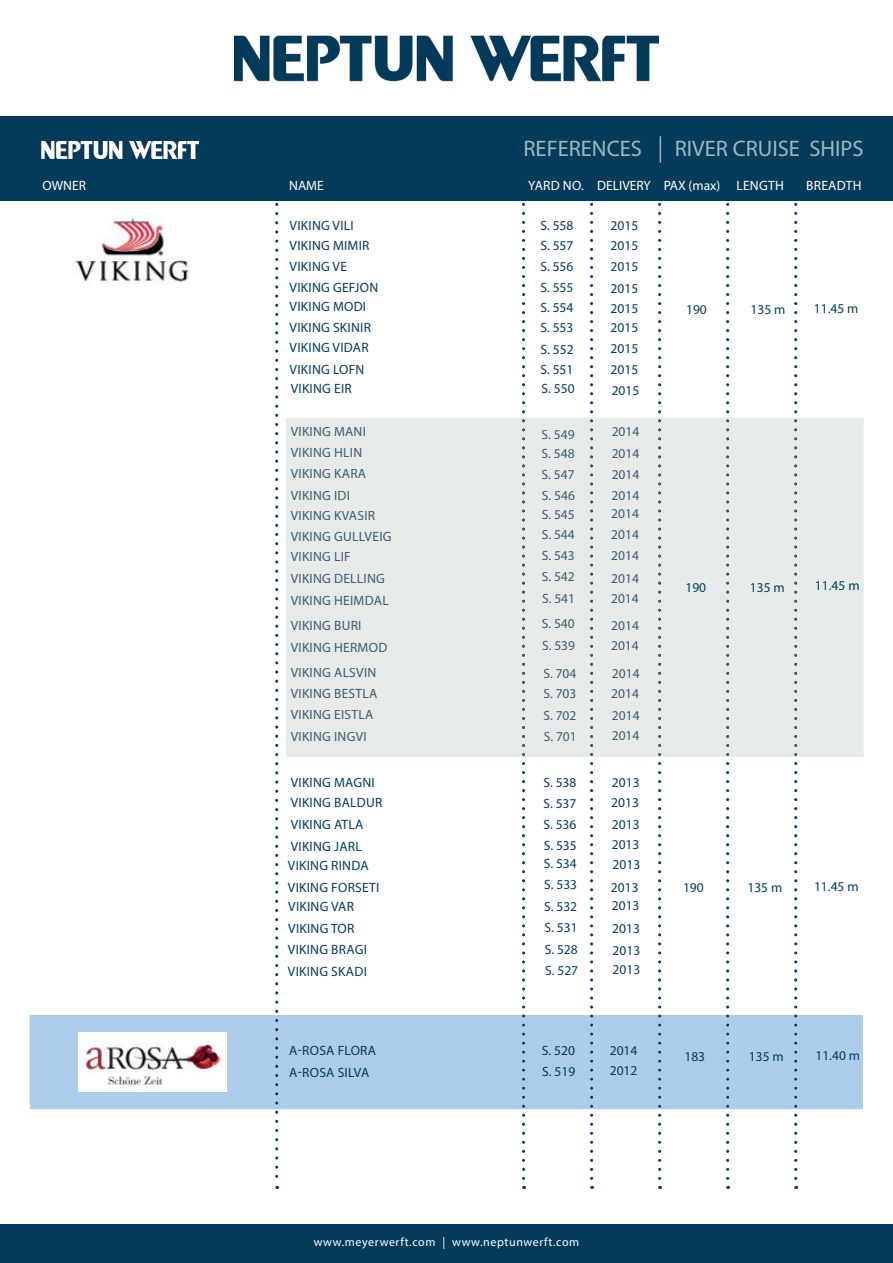
<style>
.page{position:relative;width:893px;height:1263px;background:#fff}
.page>*{position:absolute;margin:0;border:0;box-sizing:border-box;transform-origin:0 0}
.t1{font:22.5px "Myriad Pro";color:#9db7c1}
.t2{font:13.5px/20.9px "Myriad Pro";letter-spacing:.02em;color:#043b5b}
.t3{font:13.5px/21.1px "Myriad Pro";letter-spacing:.02em;color:#3e5a74}
.t4{font:13.5px "Myriad Pro";color:#023c5d}
.t5{font:13.5px/23.2px "Myriad Pro";color:#043b5b}
.t6{font:13.5px "Myriad Pro";color:#fff}
.t7{font:13.5px/21.3px "Myriad Pro";color:#3e5a74}
.t8{font:13.5px "Myriad Pro";letter-spacing:.02em;color:#fff}
.t9{font:12px "Myriad Pro";letter-spacing:.05em;color:#fff}
</style>
<div class="page">
<img style="left:74px;top:218px;width:117px;height:66px">
<div style="left:30px;top:1015px;width:833px;height:94px;background:#accceb"></div>
<svg style="left:275px;top:204px;width:3px;height:985px"></svg>
<div style="left:286px;top:418px;width:578px;height:339px;background:#e6ebea"></div>
<div style="left:291px;top:427px;width:75px;height:10px;background:#e6ebea"></div>
<div style="left:291px;top:448px;width:71px;height:9px;background:#e6ebea"></div>
<div style="left:291px;top:469px;width:75px;height:9px;background:#e6ebea"></div>
<div style="left:542px;top:470px;width:32px;height:9px;background:#e6ebea"></div>
<div style="left:542px;top:430px;width:32px;height:9px;background:#e6ebea"></div>
<div style="left:542px;top:448px;width:32px;height:10px;background:#e6ebea"></div>
<div style="left:612px;top:470px;width:27px;height:9px;background:#e6ebea"></div>
<div style="left:612px;top:428px;width:27px;height:9px;background:#e6ebea"></div>
<div style="left:612px;top:449px;width:27px;height:9px;background:#e6ebea"></div>
<div style="left:291px;top:491px;width:59px;height:9px;background:#e6ebea"></div>
<div style="left:542px;top:491px;width:32px;height:10px;background:#e6ebea"></div>
<div style="left:612px;top:491px;width:27px;height:10px;background:#e6ebea"></div>
<div style="left:291px;top:511px;width:84px;height:9px;background:#e6ebea"></div>
<div style="left:291px;top:532px;width:100px;height:9px;background:#e6ebea"></div>
<div style="left:291px;top:552px;width:59px;height:9px;background:#e6ebea"></div>
<div style="left:291px;top:573px;width:93px;height:10px;background:#e6ebea"></div>
<div style="left:291px;top:595px;width:97px;height:10px;background:#e6ebea"></div>
<div style="left:542px;top:572px;width:32px;height:9px;background:#e6ebea"></div>
<div style="left:542px;top:530px;width:32px;height:10px;background:#e6ebea"></div>
<div style="left:542px;top:510px;width:32px;height:9px;background:#e6ebea"></div>
<div style="left:542px;top:551px;width:32px;height:9px;background:#e6ebea"></div>
<div style="left:543px;top:593px;width:30px;height:10px;background:#e6ebea"></div>
<div style="left:612px;top:574px;width:27px;height:9px;background:#e6ebea"></div>
<div style="left:612px;top:509px;width:27px;height:9px;background:#e6ebea"></div>
<div style="left:612px;top:530px;width:27px;height:9px;background:#e6ebea"></div>
<div style="left:612px;top:551px;width:27px;height:9px;background:#e6ebea"></div>
<div style="left:612px;top:594px;width:26px;height:9px;background:#e6ebea"></div>
<div style="left:291px;top:620px;width:71px;height:10px;background:#e6ebea"></div>
<div style="left:291px;top:642px;width:96px;height:10px;background:#e6ebea"></div>
<div style="left:542px;top:619px;width:32px;height:9px;background:#e6ebea"></div>
<div style="left:543px;top:640px;width:32px;height:10px;background:#e6ebea"></div>
<div style="left:612px;top:621px;width:27px;height:9px;background:#e6ebea"></div>
<div style="left:612px;top:641px;width:26px;height:9px;background:#e6ebea"></div>
<div style="left:291px;top:668px;width:84px;height:9px;background:#e6ebea"></div>
<div style="left:291px;top:689px;width:86px;height:9px;background:#e6ebea"></div>
<div style="left:291px;top:710px;width:82px;height:9px;background:#e6ebea"></div>
<div style="left:291px;top:732px;width:75px;height:9px;background:#e6ebea"></div>
<div style="left:544px;top:710px;width:32px;height:10px;background:#e6ebea"></div>
<div style="left:544px;top:668px;width:32px;height:10px;background:#e6ebea"></div>
<div style="left:544px;top:689px;width:32px;height:9px;background:#e6ebea"></div>
<div style="left:544px;top:732px;width:30px;height:9px;background:#e6ebea"></div>
<div style="left:612px;top:711px;width:27px;height:9px;background:#e6ebea"></div>
<div style="left:612px;top:669px;width:27px;height:9px;background:#e6ebea"></div>
<div style="left:612px;top:689px;width:27px;height:9px;background:#e6ebea"></div>
<div style="left:612px;top:731px;width:27px;height:9px;background:#e6ebea"></div>
<svg style="left:522px;top:203px;width:3px;height:977px"></svg>
<svg style="left:590px;top:203px;width:3px;height:977px"></svg>
<svg style="left:658px;top:203px;width:3px;height:977px"></svg>
<svg style="left:726px;top:203px;width:3px;height:977px"></svg>
<svg style="left:794px;top:203px;width:3px;height:977px"></svg>
<img style="left:78px;top:1033px;width:148px;height:58px">
<div style="left:0;top:117px;width:893px;height:84px;background:#043b5b"></div>
<div style="left:0;top:1225px;width:893px;height:38px;background:#043b5b"></div>
<img style="left:234px;top:35px;width:424px;height:47px">
<svg style="left:660px;top:136px;width:1px;height:27px"></svg>
<img style="left:41px;top:142px;width:157px;height:16px">
<h1 class="t1" style="left:523px;top:135px;width:120px">REFERENCES</h1>
<h1 class="t1" style="left:675px;top:135px;width:190px">RIVER CRUISE SHIPS</h1>
<p class="t6" style="left:43px;top:177px;width:45px">OWNER</p>
<p class="t6" style="left:289px;top:177px;width:36px">NAME</p>
<p class="t6" style="left:528px;top:177px;width:257px">YARD NO. DELIVERY PAX (max) LENGTH</p>
<p class="t8" style="left:806px;top:177px;width:57px">BREADTH</p>
<p class="t2" style="left:290px;top:214px;width:90px">VIKING VILI<br>VIKING MIMIR<br>VIKING VE<br>VIKING GEFJON</p>
<p class="t2" style="left:290px;top:296px;width:83px">VIKING MODI<br>VIKING SKINIR<br>VIKING VIDAR<br>VIKING LOFN</p>
<p class="t2" style="left:540px;top:214px;width:35px">S. 558</p>
<p class="t2" style="left:540px;top:255px;width:35px">S. 556</p>
<p class="t2" style="left:540px;top:235px;width:35px">S. 557</p>
<p class="t2" style="left:611px;top:214px;width:29px;text-align:justify">2015<br>2015<br>2015</p>
<p class="t2" style="left:540px;top:277px;width:35px">S. 555</p>
<p class="t2" style="left:611px;top:278px;width:29px">2015</p>
<p class="t2" style="left:540px;top:297px;width:35px">S. 554</p>
<p class="t2" style="left:540px;top:338px;width:35px">S. 552</p>
<p class="t2" style="left:540px;top:317px;width:35px">S. 553</p>
<p class="t2" style="left:540px;top:359px;width:35px">S. 551</p>
<p class="t5" style="left:611px;top:299px;width:29px;line-height:18.3px">2015<br>2015</p>
<p class="t2" style="left:611px;top:338px;width:29px">2015</p>
<p class="t2" style="left:611px;top:359px;width:29px">2015</p>
<p class="t2" style="left:291px;top:377px;width:63px">VIKING EIR</p>
<p class="t2" style="left:541px;top:378px;width:35px">S. 550</p>
<p class="t2" style="left:612px;top:380px;width:29px">2015</p>
<p class="t3" style="left:291px;top:421px;width:77px">VIKING MANI<br>VIKING HLIN<br>VIKING KARA</p>
<p class="t3" style="left:541px;top:425px;width:35px;line-height:18.3px">S. 549<br>S. 548</p>
<p class="t3" style="left:541px;top:464px;width:35px">S. 547</p>
<p class="t7" style="left:612px;top:421px;width:29px">2014<br>2014</p>
<p class="t3" style="left:612px;top:464px;width:29px">2014</p>
<p class="t3" style="left:291px;top:485px;width:61px">VIKING IDI</p>
<p class="t3" style="left:542px;top:485px;width:35px">S. 546</p>
<p class="t3" style="left:612px;top:485px;width:29px">2014</p>
<p class="t3" style="left:291px;top:505px;width:102px">VIKING KVASIR<br>VIKING GULLVEIG<br>VIKING LIF<br>VIKING DELLING<br>VIKING HEIMDAL</p>
<p class="t3" style="left:611px;top:503px;width:29px;text-align:justify">2014<br>2014<br>2014</p>
<p class="t3" style="left:611px;top:587px;width:29px">2014</p>
<p class="t3" style="left:542px;top:504px;width:35px">S. 545</p>
<p class="t3" style="left:542px;top:545px;width:35px">S. 543</p>
<p class="t3" style="left:542px;top:587px;width:35px">S. 541</p>
<p class="t3" style="left:542px;top:524px;width:35px">S. 544</p>
<p class="t3" style="left:542px;top:566px;width:35px">S. 542</p>
<p class="t3" style="left:611px;top:567px;width:29px">2014</p>
<p class="t3" style="left:291px;top:614px;width:98px;line-height:22px">VIKING BURI<br>VIKING HERMOD</p>
<p class="t3" style="left:542px;top:613px;width:35px">S. 540<br>S. 539</p>
<p class="t7" style="left:611px;top:615px;width:29px;line-height:20.1px">2014<br>2014</p>
<p class="t3" style="left:291px;top:662px;width:88px">VIKING ALSVIN<br>VIKING BESTLA<br>VIKING EISTLA<br>VIKING INGVI</p>
<p class="t3" style="left:543px;top:663px;width:35px;line-height:20.5px">S. 704<br>S. 703</p>
<p class="t3" style="left:544px;top:726px;width:35px">S. 701</p>
<p class="t7" style="left:611px;top:663px;width:30px;line-height:20px">2014<br>2014</p>
<p class="t3" style="left:612px;top:724px;width:29px">2014</p>
<p class="t3" style="left:543px;top:704px;width:35px">S. 702</p>
<p class="t3" style="left:612px;top:704px;width:29px">2014</p>
<p class="t2" style="left:291px;top:771px;width:93px;line-height:21.3px">VIKING MAGNI<br>VIKING BALDUR<br>VIKING ATLA<br>VIKING JARL</p>
<p class="t2" style="left:543px;top:772px;width:35px">S. 538<br>S. 537</p>
<p class="t2" style="left:544px;top:835px;width:35px">S. 535</p>
<p class="t2" style="left:543px;top:814px;width:35px">S. 536</p>
<p class="t5" style="left:611px;top:772px;width:30px;line-height:20px">2013<br>2013</p>
<p class="t2" style="left:612px;top:834px;width:29px">2013</p>
<p class="t2" style="left:612px;top:814px;width:29px">2013</p>
<p class="t2" style="left:288px;top:854px;width:93px;line-height:22px">VIKING RINDA<br>VIKING FORSETI</p>
<p class="t2" style="left:544px;top:852px;width:35px;line-height:21.5px">S. 534<br>S. 533</p>
<p class="t5" style="left:611px;top:852px;width:31px">2013<br>2013</p>
<p class="t2" style="left:288px;top:896px;width:68px;line-height:22px">VIKING VAR<br>VIKING TOR</p>
<p class="t5" style="left:612px;top:894px;width:30px">2013<br>2013</p>
<p class="t2" style="left:544px;top:895px;width:35px;line-height:21.5px">S. 532<br>S. 531</p>
<p class="t2" style="left:288px;top:938px;width:81px;line-height:22px">VIKING BRAGI<br>VIKING SKADI</p>
<p class="t2" style="left:545px;top:938px;width:35px;line-height:21.5px">S. 528<br>S. 527</p>
<p class="t5" style="left:613px;top:940px;width:29px;line-height:19.8px">2013<br>2013</p>
<p class="t2" style="left:289px;top:1039px;width:88px;line-height:22px">A-ROSA FLORA<br>A-ROSA SILVA</p>
<p class="t2" style="left:542px;top:1039px;width:35px;line-height:21.5px">S. 520<br>S. 519</p>
<p class="t5" style="left:610px;top:1041px;width:29px;line-height:19.8px">2014<br>2012</p>
<p class="t4" style="left:686px;top:301px;width:22px">190</p>
<p class="t4" style="left:750px;top:301px;width:36px">135 m</p>
<p class="t4" style="left:814px;top:300px;width:46px">11.45 m</p>
<p class="t4" style="left:685px;top:579px;width:22px">190</p>
<p class="t4" style="left:750px;top:579px;width:36px">135 m</p>
<p class="t4" style="left:815px;top:577px;width:46px">11.45 m</p>
<p class="t4" style="left:683px;top:879px;width:22px">190</p>
<p class="t4" style="left:747px;top:879px;width:36px">135 m</p>
<p class="t4" style="left:814px;top:878px;width:46px">11.45 m</p>
<p class="t4" style="left:684px;top:1048px;width:22px">183</p>
<p class="t4" style="left:749px;top:1048px;width:36px">135 m</p>
<p class="t4" style="left:815px;top:1047px;width:46px">11.40 m</p>
<p class="t9" style="left:314px;top:1234px;width:267px">www.meyerwerft.com | www.neptunwerft.com</p>
</div>
